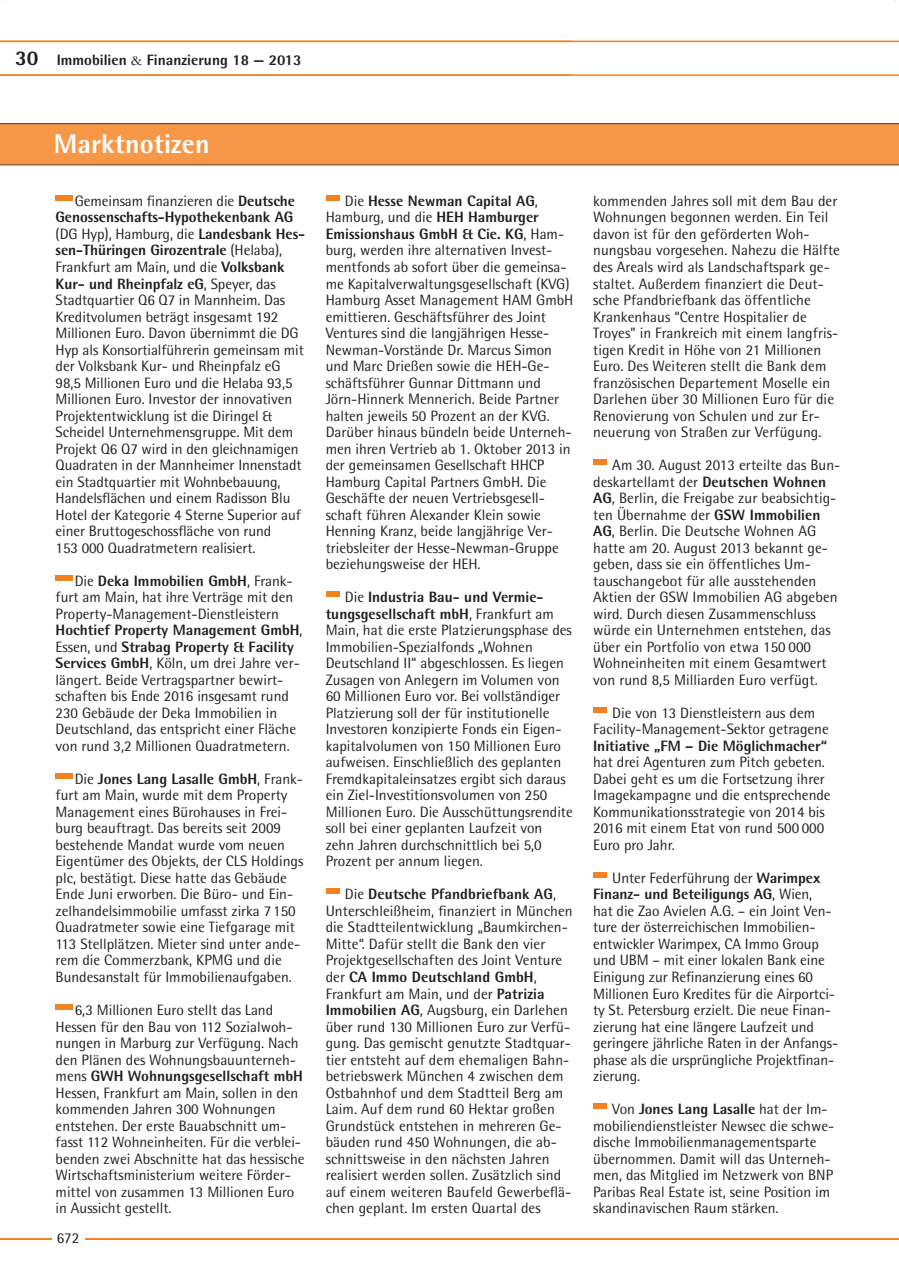
<style>
.page{position:relative;width:899px;height:1278px;background:#fff}
.page>*{position:absolute;margin:0;border:0;box-sizing:border-box;transform-origin:0 0}
.t1{font:800 27px "Rotis Semi Sans";letter-spacing:.005em;color:#fff}
.t2{font:15px/16.5px "Rotis Semi Sans";color:#231f20}
.t3{font:800 15px "Rotis Semi Sans";color:#231f20}
.s1{font-size:21px}
.s2{font-family:"Garamond";font-weight:400}
.s3{font-weight:800}
</style>
<div class="page">
<hr style="left:0;top:1237px;width:899px;height:2px;background:#f58220">
<div style="left:52px;top:1222px;width:32px;height:31px;background:#fff"></div>
<div style="left:56px;top:195px;width:17px;height:5px;background:#f58220"></div>
<div style="left:56px;top:575px;width:17px;height:5px;background:#f58220"></div>
<div style="left:56px;top:773px;width:17px;height:5px;background:#f58220"></div>
<div style="left:56px;top:1004px;width:17px;height:5px;background:#f58220"></div>
<div style="left:326px;top:195px;width:13px;height:5px;background:#f58220"></div>
<div style="left:326px;top:591px;width:13px;height:5px;background:#f58220"></div>
<div style="left:326px;top:888px;width:13px;height:5px;background:#f58220"></div>
<div style="left:0;top:124px;width:899px;height:41px;background:#f79848"></div>
<hr style="left:0;top:123px;width:899px;height:1px;background:#231f20">
<hr style="left:0;top:164px;width:899px;height:1px;background:#231f20">
<svg style="left:0;top:41px;width:899px;height:35px"></svg>
<div style="left:593px;top:459px;width:13px;height:5px;background:#f58220"></div>
<div style="left:593px;top:707px;width:13px;height:5px;background:#f58220"></div>
<div style="left:593px;top:872px;width:13px;height:5px;background:#f58220"></div>
<div style="left:593px;top:1103px;width:13px;height:5px;background:#f58220"></div>
<p class="t3" style="left:15px;top:50px;width:288px"><span class="s1">30</span> Immobilien <span class="s2">&amp;</span> Finanzierung 18 — 2013</p>
<h1 class="t1" style="left:54px;top:127px;width:157px">Marktnotizen</h1>
<p class="t2" style="left:56px;top:192px;width:251px;text-indent:19px">Gemeinsam finanzieren die <span class="s3">Deutsche Genossenschafts-Hypothekenbank AG </span>(DG Hyp), Hamburg, die <span class="s3">Landesbank Hes&shy;sen-Thüringen Girozentrale</span> (Helaba), Frankfurt am Main, und die <span class="s3">Volksbank Kur- und Rheinpfalz eG</span>, Speyer, das Stadtquartier Q6 Q7 in Mannheim. Das Kreditvolumen beträgt insgesamt 192<br>Millionen Euro. Davon übernimmt die DG Hyp als Konsortialführerin gemeinsam mit der Volksbank Kur- und Rheinpfalz eG 98,5 Millionen Euro und die Helaba 93,5<br>Millionen Euro. Investor der innovativen Projektentwicklung ist die Diringel &amp; Scheidel Unternehmensgruppe. Mit dem Projekt Q6 Q7 wird in den gleichnamigen Quadraten in der Mannheimer Innenstadt ein Stadtquartier mit Wohnbebauung, Handelsflächen und einem Radisson Blu Hotel der Kategorie 4 Sterne Superior auf einer Bruttogeschossfläche von rund<br>153 000 Quadratmetern realisiert.</p>
<p class="t2" style="left:56px;top:572px;width:248px;text-indent:19px">Die <span class="s3">Deka Immobilien GmbH</span>, Frank&shy;furt am Main, hat ihre Verträge mit den Property-Management-Dienstleistern <span class="s3">Hochtief Property Management GmbH</span>, Essen, und <span class="s3">Strabag Property &amp; Facility Services GmbH</span>, Köln, um drei Jahre ver&shy;längert. Beide Vertragspartner bewirt&shy;schaften bis Ende 2016 insgesamt rund 230 Gebäude der Deka Immobilien in Deutschland, das entspricht einer Fläche von rund 3,2 Millionen Quadratmetern.</p>
<p class="t2" style="left:56px;top:770px;width:249px;text-indent:19px">Die <span class="s3">Jones Lang Lasalle GmbH</span>, Frank&shy;furt am Main, wurde mit dem Property Management eines Bürohauses in Frei&shy;burg beauftragt. Das bereits seit 2009 bestehende Mandat wurde vom neuen Eigentümer des Objekts, der CLS Holdings plc, bestätigt. Diese hatte das Gebäude Ende Juni erworben. Die Büro- und Ein&shy;zelhandelsimmobilie umfasst zirka 7150<br>Quadratmeter sowie eine Tiefgarage mit 113 Stellplätzen. Mieter sind unter ande&shy;rem die Commerzbank, KPMG und die Bundesanstalt für Immobilienaufgaben.</p>
<p class="t2" style="left:56px;top:1001px;width:250px;text-indent:19px">6,3 Millionen Euro stellt das Land Hessen für den Bau von 112 Sozialwoh&shy;nungen in Marburg zur Verfügung. Nach den Plänen des Wohnungsbauunterneh&shy;mens <span class="s3">GWH Wohnungsgesellschaft mbH </span>Hessen, Frankfurt am Main, sollen in den kommenden Jahren 300 Wohnungen entstehen. Der erste Bauabschnitt um&shy;fasst 112 Wohneinheiten. Für die verblei&shy;benden zwei Abschnitte hat das hessische Wirtschaftsministerium weitere Förder&shy;mittel von zusammen 13 Millionen Euro in Aussicht gestellt.</p>
<p class="t2" style="left:57px;top:1229px;width:24px">672</p>
<p class="t2" style="left:326px;top:192px;width:249px;text-indent:19px">Die <span class="s3">Hesse Newman Capital AG</span>, Hamburg, und die <span class="s3">HEH Hamburger Emissionshaus GmbH &amp; Cie. KG</span>, Ham&shy;burg, werden ihre alternativen Invest&shy;mentfonds ab sofort über die gemeinsa&shy;me Kapitalverwaltungsgesellschaft (KVG)<br>Hamburg Asset Management HAM GmbH emittieren. Geschäftsführer des Joint Ventures sind die langjährigen Hesse-Newman-Vorstände Dr. Marcus Simon und Marc Drießen sowie die HEH-Ge&shy;schäftsführer Gunnar Dittmann und Jörn-Hinnerk Mennerich. Beide Partner halten jeweils 50 Prozent an der KVG.<br>Darüber hinaus bündeln beide Unterneh&shy;men ihren Vertrieb ab 1. Oktober 2013 in der gemeinsamen Gesellschaft HHCP Hamburg Capital Partners GmbH. Die Geschäfte der neuen Vertriebsgesell&shy;schaft führen Alexander Klein sowie Henning Kranz, beide langjährige Ver&shy;triebsleiter der Hesse-Newman-Gruppe beziehungsweise der HEH.</p>
<p class="t2" style="left:326px;top:588px;width:249px;text-indent:19px">Die <span class="s3">Industria Bau- und Vermie&shy;tungsgesellschaft mbH</span>, Frankfurt am Main, hat die erste Platzierungsphase des Immobilien-Spezialfonds „Wohnen Deutschland II“ abgeschlossen. Es liegen Zusagen von Anlegern im Volumen von 60 Millionen Euro vor. Bei vollständiger Platzierung soll der für institutionelle Investoren konzipierte Fonds ein Eigen&shy;kapitalvolumen von 150 Millionen Euro aufweisen. Einschließlich des geplanten Fremdkapitaleinsatzes ergibt sich daraus ein Ziel-Investitionsvolumen von 250<br>Millionen Euro. Die Ausschüttungsrendite soll bei einer geplanten Laufzeit von zehn Jahren durchschnittlich bei 5,0<br>Prozent per annum liegen.</p>
<p class="t2" style="left:326px;top:885px;width:248px;text-indent:19px">Die <span class="s3">Deutsche Pfandbriefbank AG</span>, Unterschleißheim, finanziert in München die Stadtteilentwicklung „Baumkirchen-Mitte“. Dafür stellt die Bank den vier Projektgesellschaften des Joint Venture der <span class="s3">CA Immo Deutschland GmbH</span>, Frankfurt am Main, und der <span class="s3">Patrizia Immobilien AG</span>, Augsburg, ein Darlehen über rund 130 Millionen Euro zur Verfü&shy;gung. Das gemischt genutzte Stadtquar&shy;tier entsteht auf dem ehemaligen Bahn&shy;betriebswerk München 4 zwischen dem Ostbahnhof und dem Stadtteil Berg am Laim. Auf dem rund 60 Hektar großen Grundstück entstehen in mehreren Ge&shy;bäuden rund 450 Wohnungen, die ab&shy;schnittsweise in den nächsten Jahren realisiert werden sollen. Zusätzlich sind auf einem weiteren Baufeld Gewerbeflä&shy;chen geplant. Im ersten Quartal des</p>
<p class="t2" style="left:593px;top:192px;width:248px">kommenden Jahres soll mit dem Bau der Wohnungen begonnen werden. Ein Teil davon ist für den geförderten Woh&shy;nungsbau vorgesehen. Nahezu die Hälfte des Areals wird als Landschaftspark ge&shy;staltet. Außerdem finanziert die Deut&shy;sche Pfandbriefbank das öffentliche Krankenhaus “Centre Hospitalier de Troyes” in Frankreich mit einem langfris&shy;tigen Kredit in Höhe von 21 Millionen Euro. Des Weiteren stellt die Bank dem französischen Departement Moselle ein Darlehen über 30 Millionen Euro für die Renovierung von Schulen und zur Er&shy;neuerung von Straßen zur Verfügung.</p>
<p class="t2" style="left:593px;top:456px;width:249px;text-indent:19px">Am 30. August 2013 erteilte das Bun&shy;deskartellamt der <span class="s3">Deutschen Wohnen AG</span>, Berlin, die Freigabe zur beabsichtig&shy;ten Übernahme der <span class="s3">GSW Immobilien AG</span>, Berlin. Die Deutsche Wohnen AG hatte am 20. August 2013 bekannt ge&shy;geben, dass sie ein öffentliches Um&shy;tauschangebot für alle ausstehenden Aktien der GSW Immobilien AG abgeben wird. Durch diesen Zusammenschluss würde ein Unternehmen entstehen, das über ein Portfolio von etwa 150 000<br>Wohneinheiten mit einem Gesamtwert von rund 8,5 Milliarden Euro verfügt.</p>
<p class="t2" style="left:593px;top:704px;width:237px;text-align:center">Die von 13 Dienstleistern aus dem<br>Facility-Management-Sektor getragene</p>
<p class="t3" style="left:593px;top:736px;width:235px">Initiative „FM – Die Möglichmacher“</p>
<p class="t2" style="left:593px;top:753px;width:239px">hat drei Agenturen zum Pitch gebeten.<br>Dabei geht es um die Fortsetzung ihrer Imagekampagne und die entsprechende Kommunikationsstrategie von 2014 bis 2016 mit einem Etat von rund 500 000<br>Euro pro Jahr.</p>
<p class="t2" style="left:593px;top:869px;width:246px;text-indent:19px">Unter Federführung der <span class="s3">Warimpex Finanz- und Beteiligungs AG</span>, Wien,<br>hat die Zao Avielen A.G. – ein Joint Ven&shy;ture der österreichischen Immobilien&shy;entwickler Warimpex, CA Immo Group und UBM – mit einer lokalen Bank eine Einigung zur Refinanzierung eines 60<br>Millionen Euro Kredites für die Airportci&shy;ty St. Petersburg erzielt. Die neue Finan&shy;zierung hat eine längere Laufzeit und geringere jährliche Raten in der Anfangs&shy;phase als die ursprüngliche Projektfinan&shy;zierung.</p>
<p class="t2" style="left:593px;top:1100px;width:243px;text-indent:19px">Von <span class="s3">Jones Lang Lasalle</span> hat der Im&shy;mobiliendienstleister Newsec die schwe&shy;dische Immobilienmanagementsparte übernommen. Damit will das Unterneh&shy;men, das Mitglied im Netzwerk von BNP Paribas Real Estate ist, seine Position im skandinavischen Raum stärken.</p>
</div>
